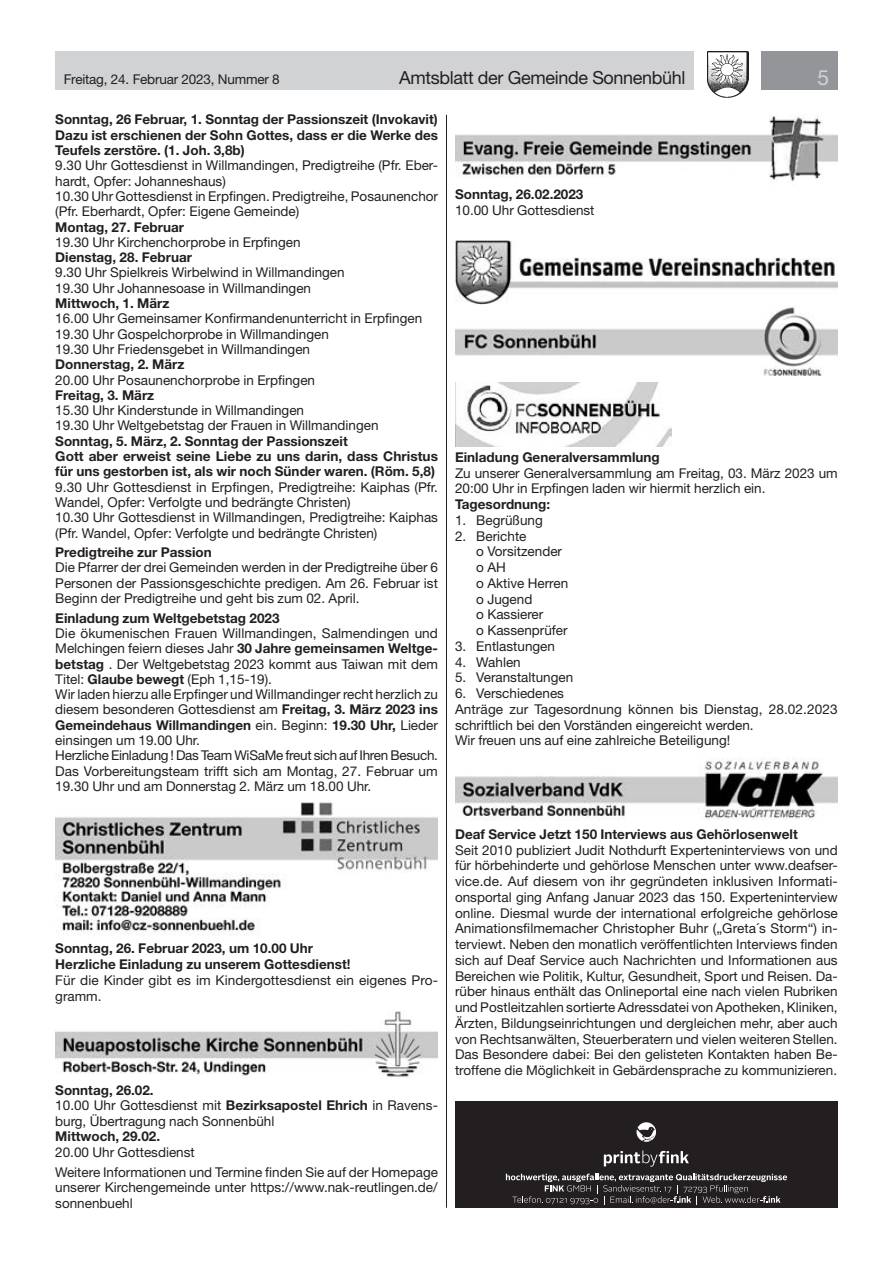
<style>
.page{position:relative;width:893px;height:1263px;background:#fff}
.page>*{position:absolute;margin:0;border:0;box-sizing:border-box;transform-origin:0 0}
.t1{font:21px "Helvetica Neue LT Std";color:#d1d2d4}
.t2{font:18px "Helvetica Neue LT Std";letter-spacing:-.02em;color:#231f20}
.t3{font:13.5px/15.8px "Helvetica Neue LT Std";color:#231f20}
.t4{font:700 13.5px/15.3px "Helvetica Neue LT Std";color:#231f20}
.s1{font-weight:700}
</style>
<div class="page">
<div style="left:55px;top:51px;width:639px;height:38px;background:#d1d2d4"></div>
<div style="left:761px;top:51px;width:77px;height:38px;background:#939598"></div>
<img style="left:707px;top:51px;width:41px;height:47px">
<img style="left:55px;top:802px;width:383px;height:133px">
<img style="left:55px;top:1010px;width:383px;height:67px">
<img style="left:455px;top:116px;width:383px;height:66px">
<img style="left:455px;top:240px;width:383px;height:136px">
<img style="left:455px;top:383px;width:216px;height:63px">
<img style="left:455px;top:757px;width:383px;height:63px">
<hr style="left:446px;top:115px;width:1px;height:1093px;background:#231f20">
<div style="left:455px;top:1101px;width:383px;height:107px;background:#231f20"></div>
<svg style="left:636px;top:1122px;width:20px;height:20px"></svg>
<svg style="left:604px;top:1150px;width:85px;height:16px"></svg>
<svg style="left:506px;top:1173px;width:281px;height:31px"></svg>
<p class="t3" style="left:64px;top:71px;width:217px">Freitag, 24. Februar 2023, Nummer 8</p>
<h2 class="t2" style="left:399px;top:67px;width:288px">Amtsblatt der Gemeinde Sonnenbühl</h2>
<h1 class="t1" style="left:817px;top:65px;width:13px">5</h1>
<p class="t4" style="left:55px;top:112px;width:384px;text-align:justify">Sonntag, 26 Februar, 1. Sonntag der Passionszeit (Invokavit)<br>Dazu ist erschienen der Sohn Gottes, dass er die Werke des Teufels zerstöre. (1. Joh. 3,8b)</p>
<p class="t3" style="left:55px;top:158px;width:384px;line-height:15.3px">9.30 Uhr Gottesdienst in Willmandingen, Predigtreihe (Pfr. Eber&shy;hardt, Opfer: Johanneshaus)<br>10.30 Uhr Gottesdienst in Erpfingen. Predigtreihe, Posaunenchor (Pfr. Eberhardt, Opfer: Eigene Gemeinde)</p>
<p class="t4" style="left:55px;top:219px;width:130px">Montag, 27. Februar</p>
<p class="t3" style="left:55px;top:234px;width:247px">19.30 Uhr Kirchenchorprobe in Erpfingen</p>
<p class="t4" style="left:55px;top:249px;width:138px">Dienstag, 28. Februar</p>
<p class="t3" style="left:55px;top:265px;width:291px;line-height:15.3px">9.30 Uhr Spielkreis Wirbelwind in Willmandingen<br>19.30 Uhr Johannesoase in Willmandingen</p>
<p class="t4" style="left:55px;top:295px;width:116px">Mittwoch, 1. März</p>
<p class="t3" style="left:55px;top:311px;width:368px;line-height:15.3px">16.00 Uhr Gemeinsamer Konfirmandenunterricht in Erpfingen<br>19.30 Uhr Gospelchorprobe in Willmandingen<br>19.30 Uhr Friedensgebet in Willmandingen</p>
<p class="t4" style="left:55px;top:356px;width:131px">Donnerstag, 2. März</p>
<p class="t3" style="left:55px;top:372px;width:261px">20.00 Uhr Posaunenchorprobe in Erpfingen</p>
<p class="t4" style="left:55px;top:387px;width:101px">Freitag, 3. März</p>
<p class="t3" style="left:55px;top:402px;width:325px;line-height:15.3px">15.30 Uhr Kinderstunde in Willmandingen<br>19.30 Uhr Weltgebetstag der Frauen in Willmandingen</p>
<p class="t4" style="left:55px;top:433px;width:384px">Sonntag, 5. März, 2. Sonntag der Passionszeit<br>Gott aber erweist seine Liebe zu uns darin, dass Christus für uns gestorben ist, als wir noch Sünder waren. (Röm. 5,8)</p>
<p class="t3" style="left:55px;top:479px;width:384px;line-height:15.3px">9.30 Uhr Gottesdienst in Erpfingen, Predigtreihe: Kaiphas (Pfr.<br>Wandel, Opfer: Verfolgte und bedrängte Christen)<br>10.30 Uhr Gottesdienst in Willmandingen, Predigtreihe: Kaiphas (Pfr. Wandel, Opfer: Verfolgte und bedrängte Christen)</p>
<p class="t4" style="left:55px;top:544px;width:158px">Predigtreihe zur Passion</p>
<p class="t3" style="left:55px;top:560px;width:384px;line-height:15.3px;text-align:justify">Die Pfarrer der drei Gemeinden werden in der Predigtreihe über 6<br>Personen der Passionsgeschichte predigen. Am 26. Februar ist Beginn der Predigtreihe und geht bis zum 02. April.</p>
<p class="t4" style="left:55px;top:610px;width:226px">Einladung zum Weltgebetstag 2023</p>
<p class="t3" style="left:55px;top:625px;width:384px;line-height:15.3px">Die ökumenischen Frauen Willmandingen, Salmendingen und Melchingen feiern dieses Jahr <span class="s1">30 Jahre gemeinsamen Weltge&shy;betstag</span> . Der Weltgebetstag 2023 kommt aus Taiwan mit dem Titel: <span class="s1">Glaube bewegt</span> (Eph 1,15-19).<br>Wir laden hierzu alle Erpfinger und Willmandinger recht herzlich zu diesem besonderen Gottesdienst am <span class="s1">Freitag, 3. März 2023 ins Gemeindehaus Willmandingen</span> ein. Beginn: <span class="s1">19.30 Uhr,</span> Lieder einsingen um 19.00 Uhr.<br>Herzliche Einladung ! Das Team WiSaMe freut sich auf Ihren Besuch.<br>Das Vorbereitungsteam trifft sich am Montag, 27. Februar um 19.30 Uhr und am Donnerstag 2. März um 18.00 Uhr.</p>
<p class="t4" style="left:455px;top:186px;width:130px">Sonntag, 26.02.2023</p>
<p class="t3" style="left:455px;top:202px;width:141px">10.00 Uhr Gottesdienst</p>
<p class="t4" style="left:455px;top:449px;width:206px">Einladung Generalversammlung</p>
<p class="t3" style="left:455px;top:465px;width:384px">Zu unserer Generalversammlung am Freitag, 03. März 2023 um<br>20:00 Uhr in Erpfingen laden wir hiermit herzlich ein.</p>
<p class="t4" style="left:455px;top:496px;width:97px">Tagesordnung:</p>
<p class="t3" style="left:455px;top:512px;width:89px">1. Begrüßung</p>
<p class="t3" style="left:476px;top:528px;width:94px;text-indent:-21px">2. Berichte<br>o Vorsitzender o AH<br>o Aktive Herren o Jugend<br>o Kassierer<br>o Kassenprüfer</p>
<p class="t3" style="left:455px;top:638px;width:102px">3. Entlastungen</p>
<p class="t3" style="left:455px;top:654px;width:67px">4. Wahlen</p>
<p class="t3" style="left:455px;top:669px;width:120px">5. Veranstaltungen</p>
<p class="t3" style="left:455px;top:685px;width:384px">6. Verschiedenes<br>Anträge zur Tagesordnung können bis Dienstag, 28.02.2023 schriftlich bei den Vorständen eingereicht werden.<br>Wir freuen uns auf eine zahlreiche Beteiligung!</p>
<p class="t4" style="left:55px;top:940px;width:297px;line-height:15.8px">Sonntag, 26. Februar 2023, um 10.00 Uhr<br>Herzliche Einladung zu unserem Gottesdienst!</p>
<p class="t3" style="left:55px;top:972px;width:384px">Für die Kinder gibt es im Kindergottesdienst ein eigenes Pro&shy;gramm.</p>
<p class="t3" style="left:55px;top:1082px;width:384px"><span class="s1">Sonntag, 26.02.<br></span>10.00 Uhr Gottesdienst mit <span class="s1">Bezirksapostel Ehrich</span> in Ravens&shy;burg, Übertragung nach Sonnenbühl</p>
<p class="t4" style="left:55px;top:1129px;width:106px">Mittwoch, 29.02.</p>
<p class="t3" style="left:55px;top:1142px;width:384px;line-height:19.8px">20.00 Uhr Gottesdienst<br>Weitere Informationen und Termine finden Sie auf der Homepage</p>
<p class="t3" style="left:55px;top:1180px;width:384px">unserer Kirchengemeinde unter https://www.nak-reutlingen.de/ sonnenbuehl</p>
<p class="t4" style="left:455px;top:826px;width:344px">Deaf Service Jetzt 150 Interviews aus Gehörlosenwelt</p>
<p class="t3" style="left:455px;top:842px;width:384px;text-align:justify">Seit 2010 publiziert Judit Nothdurft Experteninterviews von und für hörbehinderte und gehörlose Menschen unter www.deafser&shy;vice.de. Auf diesem von ihr gegründeten inklusiven Informati&shy;onsportal ging Anfang Januar 2023 das 150. Experteninterview online. Diesmal wurde der international erfolgreiche gehörlose Animationsfilmemacher Christopher Buhr („Greta´s Storm“) in&shy;terviewt. Neben den monatlich veröffentlichten Interviews finden sich auf Deaf Service auch Nachrichten und Informationen aus Bereichen wie Politik, Kultur, Gesundheit, Sport und Reisen. Da&shy;rüber hinaus enthält das Onlineportal eine nach vielen Rubriken und Postleitzahlen sortierte Adressdatei von Apotheken, Kliniken, Ärzten, Bildungseinrichtungen und dergleichen mehr, aber auch von Rechtsanwälten, Steuerberatern und vielen weiteren Stellen.<br>Das Besondere dabei: Bei den gelisteten Kontakten haben Be&shy;troffene die Möglichkeit in Gebärdensprache zu kommunizieren.</p>
</div>
